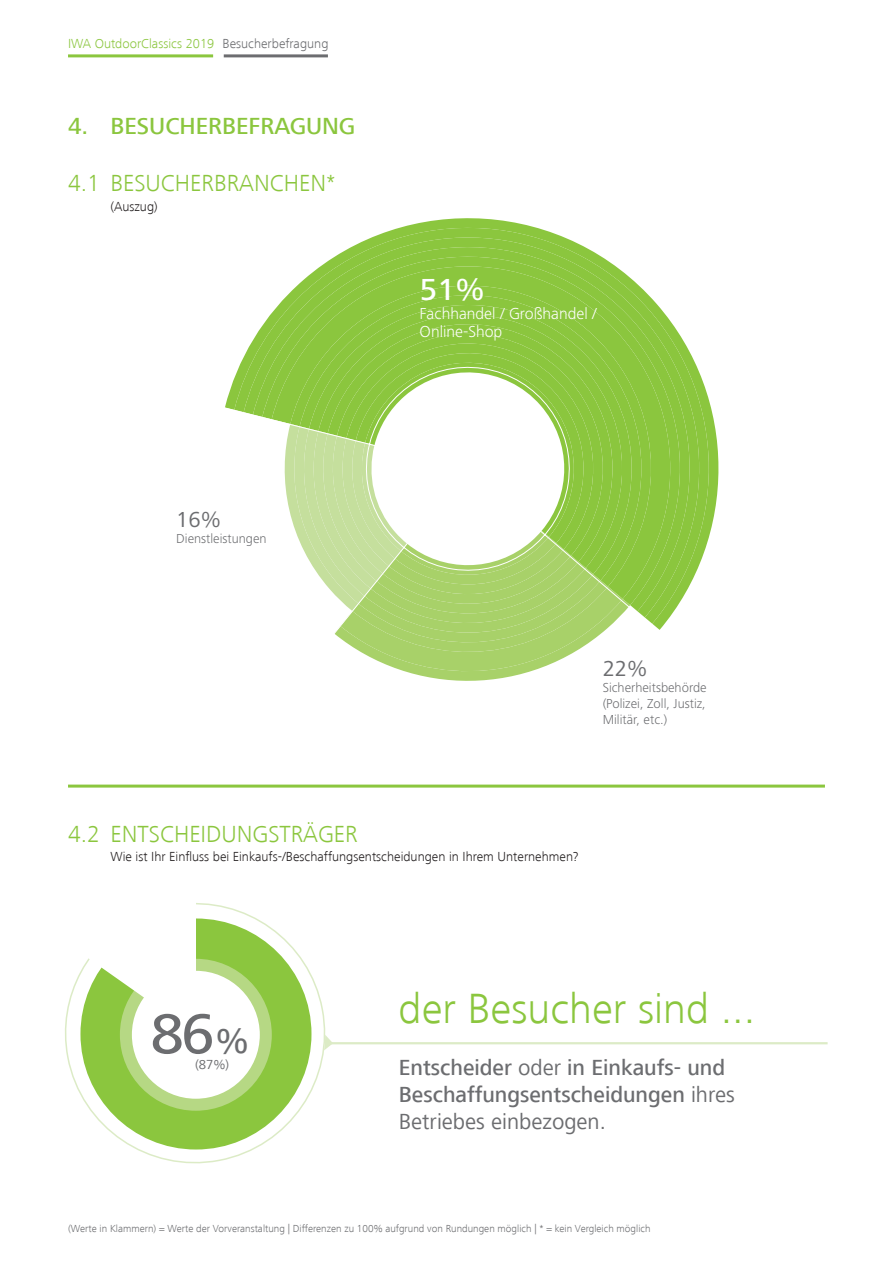
<style>
.page{position:relative;width:893px;height:1263px;background:#fff}
.page>*{position:absolute;margin:0;border:0;box-sizing:border-box;transform-origin:0 0}
.t1{font:500 58.5px "Frutiger Next LT";color:#6c6d70}
.Headlines_weiß{font:300 43.5px "Frutiger Next LT";color:#8bc63e}
.t2{font:500 31.5px "Frutiger Next LT";color:#fff}
.Headline_Ribera_grün{font:300 24px "Frutiger Next LT";color:#8bc63e}
.Headline_Ribera_grün-2{font:500 24px "Frutiger Next LT";color:#8bc63e}
.subheadlines_15_pt_w{font:500 22.5px/27px "Frutiger Next LT";color:#6c6d70}
.t3{font:22.5px "Frutiger Next LT";color:#6c6d70}
.t4{font:300 16.5px/18px "Frutiger Next LT";color:#fff}
.t5{font:300 13.5px/16.2px "Frutiger Next LT";color:#6c6d70;text-align:justify}
.t6{font:300 13.5px "Frutiger Next LT";color:#231f20}
.t7{font:300 13.5px "Frutiger Next LT";color:#8bc63e}
.t8{font:13.5px "Frutiger Next LT";color:#6c6d70}
.t9{font:300 10.5px "Frutiger Next LT";color:#6c6d70}
.s1{font-size:36.15px}
.s2{font-weight:400}
</style>
<div class="page">
<svg style="left:387px;top:665px;width:161px;height:16px"></svg>
<svg style="left:244px;top:218px;width:474px;height:397px"></svg>
<svg style="left:272px;top:243px;width:415px;height:356px;fill:#8bc63e"></svg>
<svg style="left:290px;top:264px;width:376px;height:96px;background:#9dcf5c"></svg>
<svg style="left:309px;top:286px;width:336px;height:74px;background:#8cc640"></svg>
<svg style="left:225px;top:360px;width:446px;height:305px"></svg>
<svg style="left:91px;top:928px;width:246px;height:236px"></svg>
<svg style="left:65px;top:903px;width:207px;height:208px"></svg>
<svg style="left:324px;top:1035px;width:9px;height:15px"></svg>
<hr style="left:330px;top:1042px;width:498px;height:2px;background:#dcebc6">
<hr style="left:224px;top:54px;width:104px;height:3px;background:#6c6d70">
<hr style="left:68px;top:54px;width:145px;height:3px;background:#8bc63e">
<hr style="left:68px;top:784px;width:757px;height:3px;background:#8bc63e">
<p class="t7" style="left:68px;top:36px;width:148px">IWA OutdoorClassics 2019</p>
<p class="t5" style="left:223px;top:35px;width:107px">Besucherbefragung</p>
<p class="Headline_Ribera_grün-2" style="left:68px;top:113px;width:289px">4. BESUCHERBEFRAGUNG</p>
<p class="Headline_Ribera_grün" style="left:68px;top:170px;width:269px">4.1 BESUCHERBRANCHEN*</p>
<p class="t6" style="left:111px;top:199px;width:49px">(Auszug)</p>
<p class="t3" style="left:176px;top:507px;width:46px">16%</p>
<p class="t5" style="left:176px;top:530px;width:92px">Dienstleistungen</p>
<p class="t2" style="left:420px;top:272px;width:67px">51%</p>
<p class="t4" style="left:420px;top:304px;width:179px">Fachhandel / Großhandel /<br>Online-Shop</p>
<p class="t3" style="left:603px;top:655px;width:46px">22%</p>
<p class="t5" style="left:603px;top:679px;width:105px">Sicherheitsbehörde (Polizei, Zoll, Justiz, Militär, etc.)</p>
<p class="Headline_Ribera_grün" style="left:68px;top:821px;width:291px">4.2 ENTSCHEIDUNGSTRÄGER</p>
<p class="t6" style="left:111px;top:849px;width:469px">Wie ist Ihr Einfluss bei Einkaufs-/Beschaffungsentscheidungen in Ihrem Unternehmen?</p>
<p class="t1" style="left:151px;top:1001px;width:100px">86<span class="s1">%</span></p>
<p class="t8" style="left:195px;top:1057px;width:36px">(87%)</p>
<p class="Headlines_weiß" style="left:399px;top:985px;width:358px">der Besucher sind ...</p>
<p class="subheadlines_15_pt_w" style="left:399px;top:1054px;width:338px">Entscheider <span class="s2">oder</span> in Einkaufs- und<br>Beschaffungsentscheidungen <span class="s2">ihres<br>Betriebes einbezogen.</span></p>
<p class="t9" style="left:68px;top:1223px;width:584px">(Werte in Klammern) = Werte der Vorveranstaltung | Differenzen zu 100% aufgrund von Rundungen möglich | * = kein Vergleich möglich</p>
</div>
